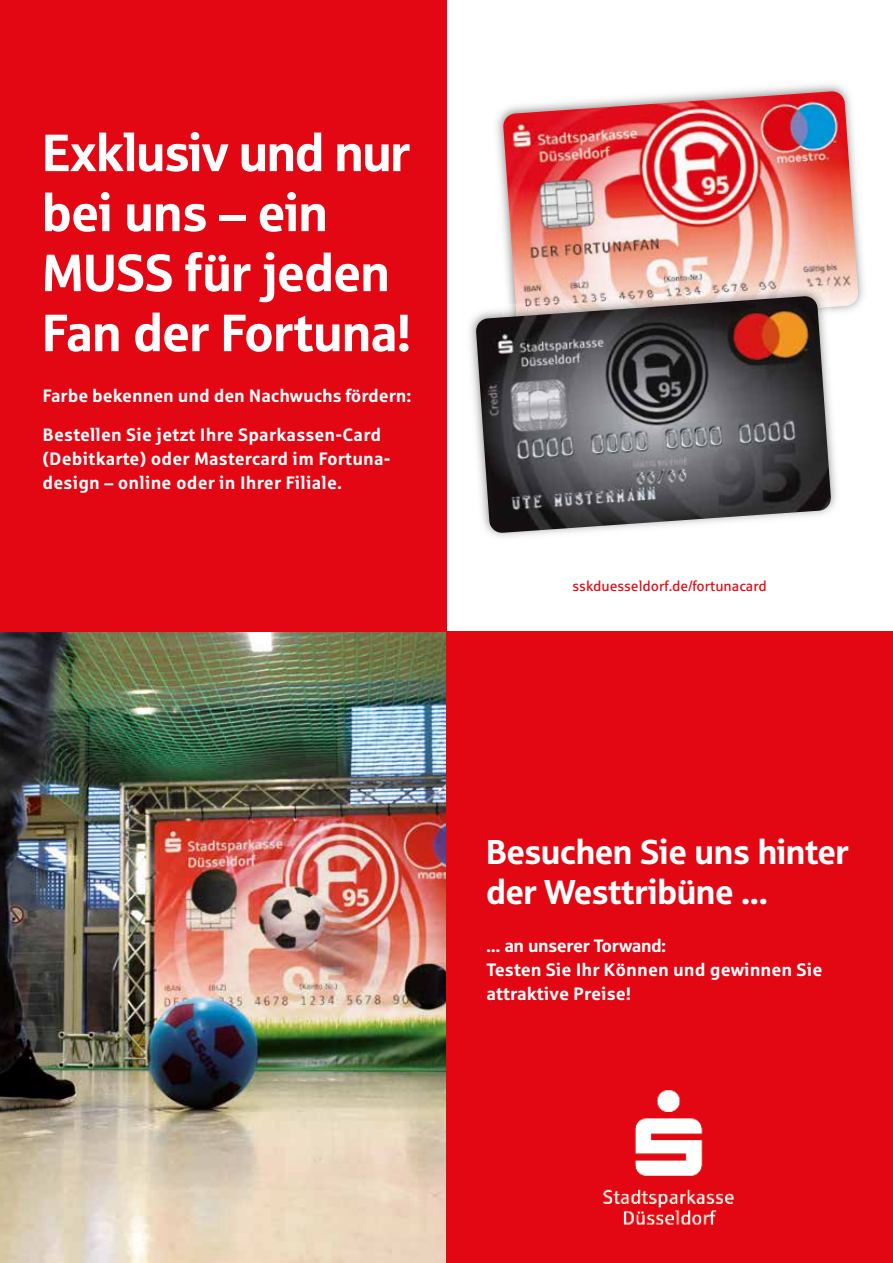
<style>
.page{position:relative;width:893px;height:1263px;background:#fff}
.page>*{position:absolute;margin:0;border:0;box-sizing:border-box;transform-origin:0 0}
.t1{font:52.5px/60px "Sparkasse Head";letter-spacing:.005em;color:#fff}
.t2{font:34.5px/40.5px "Sparkasse Head";letter-spacing:.005em;color:#fff}
.t3{font:700 18px/24px "Sparkasse Rg";color:#fff}
.t4{font:18px "Sparkasse Head";letter-spacing:.01em;color:#fff}
.t5{font:14.25px "Sparkasse Rg";color:#e30613}
</style>
<div class="page">
<img style="left:0;top:631px;width:446px;height:632px">
<div style="left:446px;top:631px;width:447px;height:632px;background:#e30613"></div>
<div style="left:0;top:0;width:446px;height:631px;background:#e30613"></div>
<img style="left:603px;top:1090px;width:131px;height:135px">
<img style="left:497px;top:84px;width:367px;height:221px">
<img style="left:503px;top:91px;width:355px;height:220px">
<img style="left:470px;top:305px;width:375px;height:232px">
<img style="left:516px;top:282px;width:314px;height:14px">
<img style="left:476px;top:296px;width:355px;height:237px">
<h1 class="t1" style="left:43px;top:121px;width:369px">Exklusiv und nur bei uns – ein<br>MUSS für jeden<br>Fan der Fortuna!</h1>
<p class="t3" style="left:43px;top:376px;width:370px;line-height:39px">Farbe bekennen und den Nachwuchs fördern:<br>Bestellen Sie jetzt Ihre Sparkassen-Card</p>
<p class="t3" style="left:43px;top:446px;width:350px">(Debitkarte) oder Mastercard im Fortuna&shy;design – online oder in Ihrer Filiale.</p>
<p class="t5" style="left:572px;top:578px;width:196px">sskduesseldorf.de/fortunacard</p>
<h2 class="t2" style="left:486px;top:830px;width:364px">Besuchen Sie uns hinter der Westtribüne ...</h2>
<p class="t4" style="left:486px;top:934px;width:181px">... an unserer Torwand:</p>
<p class="t3" style="left:486px;top:957px;width:337px">Testen Sie Ihr Können und gewinnen Sie attraktive Preise!</p>
</div>
